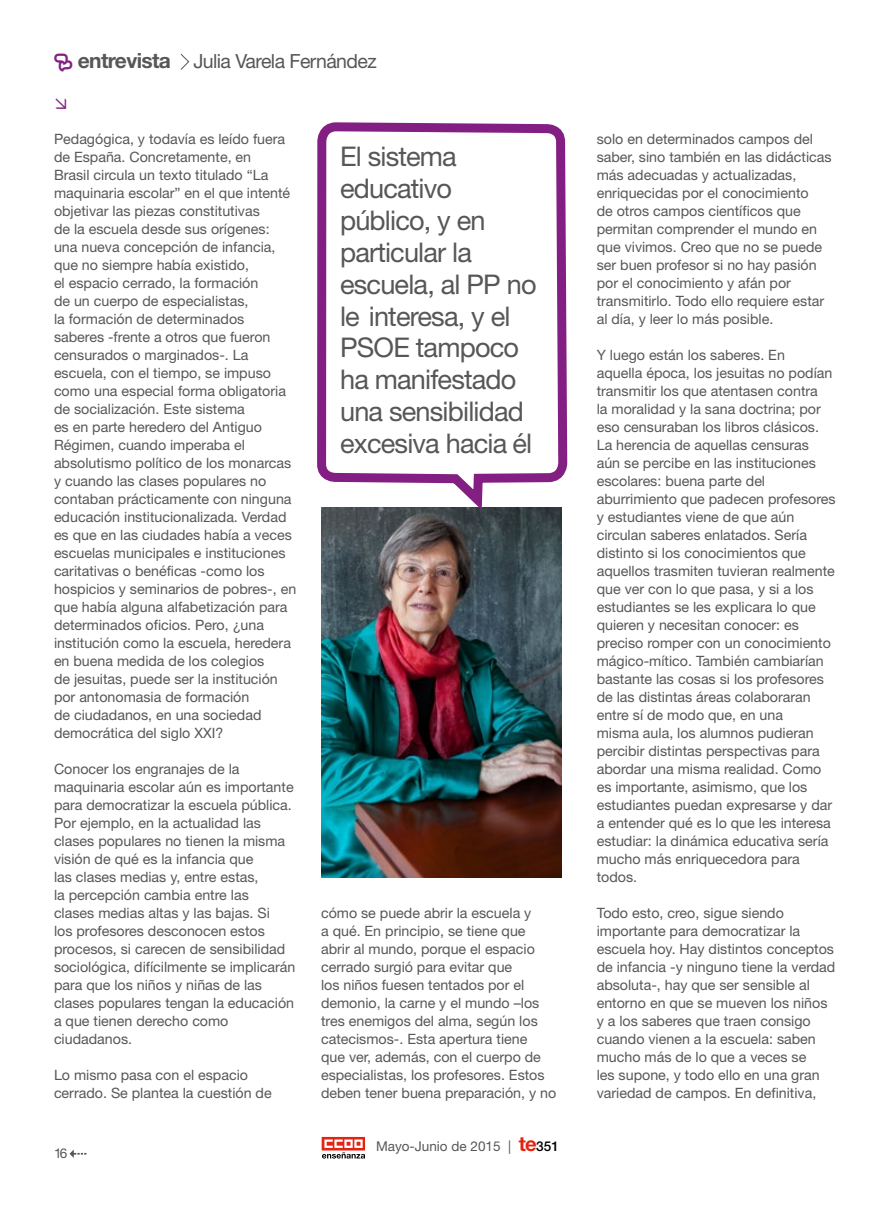
<style>
.page{position:relative;width:893px;height:1212px;background:#fff}
.page>*{position:absolute;margin:0;border:0;box-sizing:border-box;transform-origin:0 0}
.t1{font:27.15px/32px "Helvetica Neue LT Std";letter-spacing:-.03em;color:#575756}
.t2{font:19.5px "Helvetica Neue LT Std";letter-spacing:-.03em;color:#575756}
.t3{font:14.25px/18px "Helvetica Neue LT Std";color:#575756}
.t4{font:13.5px "Helvetica Neue LT Std";color:#575756}
.s1{font-family:"Iconic Fill";font-size:18px;color:#831f82}
.s2{font-weight:700;font-size:21px}
.s3{font-weight:700;font-size:20.25px;color:#e42313}
.s4{font-weight:500;color:#000}
</style>
<div class="page">
<svg style="left:70px;top:1149px;width:16px;height:9px"></svg>
<svg style="left:180px;top:54px;width:10px;height:16px"></svg>
<img style="left:317px;top:122px;width:251px;height:1037px">
<h2 class="t2" style="left:54px;top:49px;width:324px"><span class="s1">¼</span> <span class="s2">entrevista</span> Julia Varela Fernández</h2>
<p class="t3" style="left:54px;top:130px;width:244px">Pedagógica, y todavía es leído fuera de España. Concretamente, en<br>Brasil circula un texto titulado “La maquinaria escolar” en el que intenté objetivar las piezas constitutivas<br>de la escuela desde sus orígenes: una nueva concepción de infancia, que no siempre había existido,<br>el espacio cerrado, la formación<br>de un cuerpo de especialistas,<br>la formación de determinados saberes -frente a otros que fueron censurados o marginados-. La escuela, con el tiempo, se impuso como una especial forma obligatoria de socialización. Este sistema<br>es en parte heredero del Antiguo Régimen, cuando imperaba el absolutismo político de los monarcas y cuando las clases populares no contaban prácticamente con ninguna educación institucionalizada. Verdad es que en las ciudades había a veces escuelas municipales e instituciones caritativas o benéficas -como los hospicios y seminarios de pobres-, en que había alguna alfabetización para determinados oficios. Pero, ¿una institución como la escuela, heredera en buena medida de los colegios<br>de jesuitas, puede ser la institución por antonomasia de formación<br>de ciudadanos, en una sociedad democrática del siglo XXI?</p>
<p class="t3" style="left:54px;top:760px;width:243px">Conocer los engranajes de la maquinaria escolar aún es importante para democratizar la escuela pública.<br>Por ejemplo, en la actualidad las clases populares no tienen la misma visión de qué es la infancia que<br>las clases medias y, entre estas,<br>la percepción cambia entre las<br>clases medias altas y las bajas. Si<br>los profesores desconocen estos procesos, si carecen de sensibilidad sociológica, difícilmente se implicarán para que los niños y niñas de las clases populares tengan la educación a que tienen derecho como ciudadanos.</p>
<p class="t3" style="left:54px;top:1065px;width:219px">Lo mismo pasa con el espacio cerrado. Se plantea la cuestión de</p>
<p class="t4" style="left:54px;top:1145px;width:15px">16</p>
<h1 class="t1" style="left:340px;top:140px;width:198px">El sistema educativo público, y en particular la escuela, al PP no le interesa, y el<br>PSOE tampoco ha manifestado una sensibilidad excesiva hacia él</h1>
<p class="t3" style="left:321px;top:904px;width:237px">cómo se puede abrir la escuela y<br>a qué. En principio, se tiene que abrir al mundo, porque el espacio cerrado surgió para evitar que<br>los niños fuesen tentados por el demonio, la carne y el mundo –los tres enemigos del alma, según los catecismos-. Esta apertura tiene<br>que ver, además, con el cuerpo de especialistas, los profesores. Estos deben tener buena preparación, y no</p>
<p class="t4" style="left:376px;top:1138px;width:184px">Mayo-Junio de 2015 | <span class="s3">te</span><span class="s4">351</span></p>
<p class="t3" style="left:597px;top:130px;width:236px">solo en determinados campos del saber, sino también en las didácticas más adecuadas y actualizadas, enriquecidas por el conocimiento<br>de otros campos científicos que permitan comprender el mundo en que vivimos. Creo que no se puede ser buen profesor si no hay pasión por el conocimiento y afán por transmitirlo. Todo ello requiere estar al día, y leer lo más posible.</p>
<p class="t3" style="left:597px;top:346px;width:240px">Y luego están los saberes. En<br>aquella época, los jesuitas no podían transmitir los que atentasen contra<br>la moralidad y la sana doctrina; por eso censuraban los libros clásicos.<br>La herencia de aquellas censuras aún se percibe en las instituciones escolares: buena parte del aburrimiento que padecen profesores y estudiantes viene de que aún circulan saberes enlatados. Sería distinto si los conocimientos que aquellos trasmiten tuvieran realmente que ver con lo que pasa, y si a los estudiantes se les explicara lo que quieren y necesitan conocer: es preciso romper con un conocimiento mágico-mítico. También cambiarían bastante las cosas si los profesores de las distintas áreas colaboraran entre sí de modo que, en una<br>misma aula, los alumnos pudieran percibir distintas perspectivas para abordar una misma realidad. Como es importante, asimismo, que los estudiantes puedan expresarse y dar a entender qué es lo que les interesa estudiar: la dinámica educativa sería mucho más enriquecedora para todos.</p>
<p class="t3" style="left:597px;top:904px;width:240px">Todo esto, creo, sigue siendo importante para democratizar la escuela hoy. Hay distintos conceptos de infancia -y ninguno tiene la verdad absoluta-, hay que ser sensible al entorno en que se mueven los niños y a los saberes que traen consigo cuando vienen a la escuela: saben mucho más de lo que a veces se<br>les supone, y todo ello en una gran variedad de campos. En definitiva,</p>
</div>
